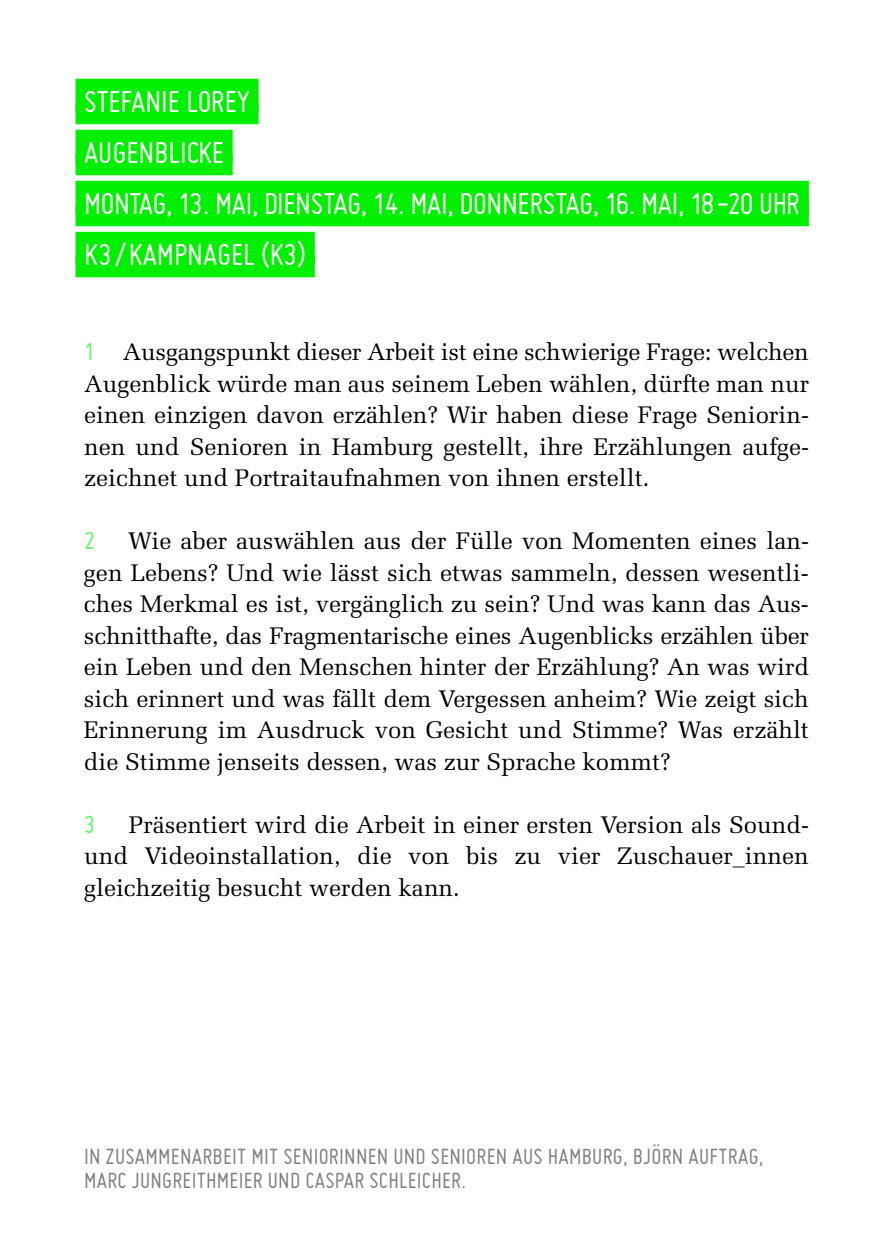
<style>
.page{position:relative;width:893px;height:1259px;background:#fff}
.page>*{position:absolute;margin:0;border:0;box-sizing:border-box;transform-origin:0 0}
.t1{font:33px/51px "Miso";letter-spacing:-.01em;color:#fff}
.t2{font:24px/31.5px "Melior";color:#000;text-align:justify}
.t3{font:24px/24px "Miso";letter-spacing:.01em;color:#808080}
.s1{font-family:"Miso";font-size:27px;color:#66f666}
</style>
<div class="page">
<div style="left:75px;top:79px;width:184px;height:33px;background:#00f000"></div>
<div style="left:75px;top:103px;width:184px;height:21px;background:#00f000"></div>
<div style="left:75px;top:130px;width:158px;height:33px;background:#00f000"></div>
<div style="left:75px;top:154px;width:158px;height:21px;background:#00f000"></div>
<div style="left:75px;top:181px;width:734px;height:33px;background:#00f000"></div>
<div style="left:75px;top:205px;width:734px;height:21px;background:#00f000"></div>
<div style="left:75px;top:232px;width:240px;height:33px;background:#00f000"></div>
<div style="left:75px;top:256px;width:240px;height:21px;background:#00f000"></div>
<h1 class="t1" style="left:84px;top:75px;width:717px">STEFANIE LOREY<br>AUGENBLICKE<br>MONTAG, 13. MAI, DIENSTAG, 14. MAI, DONNERSTAG, 16. MAI, 18-20 UHR<br>K3/KAMPNAGEL (K3)</h1>
<p class="t2" style="left:84px;top:336px;width:727px"><span class="s1">1</span> Ausgangspunkt dieser Arbeit ist eine schwierige Frage: welchen Augenblick würde man aus seinem Leben wählen, dürfte man nur einen einzigen davon erzählen? Wir haben diese Frage Seniorin&shy;nen und Senioren in Hamburg gestellt, ihre Erzählungen aufge&shy;zeichnet und Portraitaufnahmen von ihnen erstellt.</p>
<p class="t2" style="left:84px;top:525px;width:726px"><span class="s1">2</span> Wie aber auswählen aus der Fülle von Momenten eines lan&shy;gen Lebens? Und wie lässt sich etwas sammeln, dessen wesentli&shy;ches Merkmal es ist, vergänglich zu sein? Und was kann das Aus&shy;schnitthafte, das Fragmentarische eines Augenblicks erzählen über ein Leben und den Menschen hinter der Erzählung? An was wird sich erinnert und was fällt dem Vergessen anheim? Wie zeigt sich Erinnerung im Ausdruck von Gesicht und Stimme? Was erzählt die Stimme jenseits dessen, was zur Sprache kommt?</p>
<p class="t2" style="left:84px;top:809px;width:726px"><span class="s1">3</span> Präsentiert wird die Arbeit in einer ersten Version als Sound&shy;und Videoinstallation, die von bis zu vier Zuschauer_innen gleichzeitig besucht werden kann.</p>
<p class="t3" style="left:84px;top:1143px;width:681px">IN ZUSAMMENARBEIT MIT SENIORINNEN UND SENIOREN AUS HAMBURG, BJÖRN AUFTRAG,<br>MARC JUNGREITHMEIER UND CASPAR SCHLEICHER.</p>
</div>
